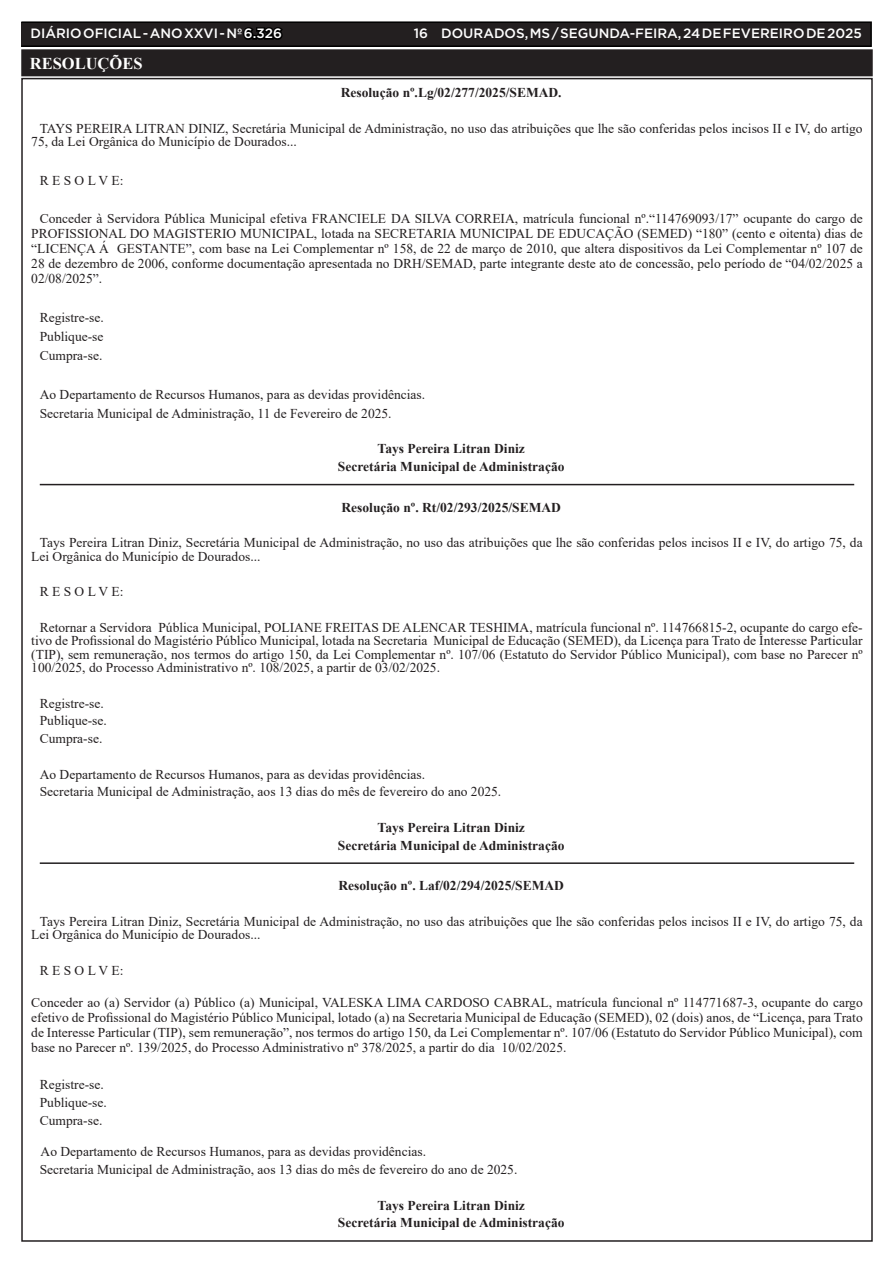
<style>
.page{position:relative;width:893px;height:1263px;background:#fff}
.page>*{position:absolute;margin:0;border:0;box-sizing:border-box;transform-origin:0 0}
.TEXTO{font:700 16.5px "Times New Roman";color:#fff}
.TEXTO-2{font:13.5px/15px "Times New Roman";color:#231f20}
.TEXTO-3{font:700 13.5px "Times New Roman";color:#231f20}
.t1{font:500 13.5px "Gotham";color:#fff}
.s1{color:#000}
</style>
<div class="page">
<div style="left:21px;top:22px;width:850px;height:24px;background:#231f20"></div>
<div style="left:21px;top:21px;width:851px;height:26px;border:2px solid #000"></div>
<hr style="left:40px;top:484px;width:814px;height:1px;background:#231f20">
<hr style="left:40px;top:862px;width:814px;height:2px;background:#231f20">
<div style="left:23px;top:51px;width:848px;height:23px;background:#231f20"></div>
<div style="left:21px;top:49px;width:852px;height:27px;border:4px solid #231f20"></div>
<p class="t1" style="left:31px;top:25px;width:253px">DIÁRIO OFICIAL - ANO XXVI - Nº <span class="s1">6.326</span></p>
<p class="t1" style="left:414px;top:25px;width:449px">16 DOURADOS, MS / SEGUNDA-FEIRA, 24 DE FEVEREIRO DE 2025</p>
<p class="TEXTO" style="left:30px;top:52px;width:114px">RESOLUÇÕES</p>
<p class="TEXTO-3" style="left:341px;top:83px;width:222px">Resolução nº.Lg/02/277/2025/SEMAD.</p>
<p class="TEXTO-2" style="left:31px;top:121px;width:833px;line-height:13.5px;text-indent:9px">TAYS PEREIRA LITRAN DINIZ, Secretária Municipal de Administração, no uso das atribuições que lhe são conferidas pelos incisos II e IV, do artigo<br>75, da Lei Orgânica do Município de Dourados...</p>
<p class="TEXTO-2" style="left:40px;top:172px;width:85px">R E S O L V E:</p>
<p class="TEXTO-2" style="left:31px;top:211px;width:833px;text-align:justify;text-indent:9px">Conceder à Servidora Pública Municipal efetiva FRANCIELE DA SILVA CORREIA, matrícula funcional nº.“114769093/17” ocupante do cargo de PROFISSIONAL DO MAGISTERIO MUNICIPAL, lotada na SECRETARIA MUNICIPAL DE EDUCAÇÃO (SEMED) “180” (cento e oitenta) dias de “LICENÇA Á GESTANTE”, com base na Lei Complementar nº 158, de 22 de março de 2010, que altera dispositivos da Lei Complementar nº 107 de 28 de dezembro de 2006, conforme documentação apresentada no DRH/SEMAD, parte integrante deste ato de concessão, pelo período de “04/02/2025 a 02/08/2025”.</p>
<p class="TEXTO-2" style="left:40px;top:309px;width:66px">Registre-se.</p>
<p class="TEXTO-2" style="left:40px;top:328px;width:65px">Publique-se</p>
<p class="TEXTO-2" style="left:40px;top:348px;width:64px">Cumpra-se.</p>
<p class="TEXTO-2" style="left:40px;top:386px;width:387px">Ao Departamento de Recursos Humanos, para as devidas providências.</p>
<p class="TEXTO-2" style="left:40px;top:405px;width:353px">Secretaria Municipal de Administração, 11 de Fevereiro de 2025.</p>
<p class="TEXTO-3" style="left:378px;top:439px;width:149px">Tays Pereira Litran Diniz</p>
<p class="TEXTO-3" style="left:338px;top:457px;width:228px">Secretária Municipal de Administração</p>
<p class="TEXTO-3" style="left:342px;top:497px;width:221px">Resolução nº. Rt/02/293/2025/SEMAD</p>
<p class="TEXTO-2" style="left:31px;top:535px;width:833px;line-height:13.5px;text-indent:9px">Tays Pereira Litran Diniz, Secretária Municipal de Administração, no uso das atribuições que lhe são conferidas pelos incisos II e IV, do artigo 75, da<br>Lei Orgânica do Município de Dourados...</p>
<p class="TEXTO-2" style="left:40px;top:584px;width:85px">R E S O L V E:</p>
<p class="TEXTO-2" style="left:31px;top:620px;width:833px;line-height:13.5px;text-align:justify;text-indent:9px">Retornar a Servidora Pública Municipal, POLIANE FREITAS DE ALENCAR TESHIMA, matrícula funcional nº. 114766815-2, ocupante do cargo efe&shy;tivo de Profissional do Magistério Público Municipal, lotada na Secretaria Municipal de Educação (SEMED), da Licença para Trato de Interesse Particular (TIP), sem remuneração, nos termos do artigo 150, da Lei Complementar nº. 107/06 (Estatuto do Servidor Público Municipal), com base no Parecer nº 100/2025, do Processo Administrativo nº. 108/2025, a partir de 03/02/2025.</p>
<p class="TEXTO-2" style="left:40px;top:695px;width:66px">Registre-se.</p>
<p class="TEXTO-2" style="left:40px;top:713px;width:69px">Publique-se.</p>
<p class="TEXTO-2" style="left:40px;top:731px;width:64px">Cumpra-se.</p>
<p class="TEXTO-2" style="left:40px;top:766px;width:387px">Ao Departamento de Recursos Humanos, para as devidas providências.</p>
<p class="TEXTO-2" style="left:40px;top:784px;width:463px">Secretaria Municipal de Administração, aos 13 dias do mês de fevereiro do ano 2025.</p>
<p class="TEXTO-3" style="left:378px;top:818px;width:149px">Tays Pereira Litran Diniz</p>
<p class="TEXTO-3" style="left:338px;top:835px;width:228px">Secretária Municipal de Administração</p>
<p class="TEXTO-3" style="left:339px;top:876px;width:227px">Resolução nº. Laf/02/294/2025/SEMAD</p>
<p class="TEXTO-2" style="left:31px;top:914px;width:833px;line-height:13.5px;text-indent:9px">Tays Pereira Litran Diniz, Secretária Municipal de Administração, no uso das atribuições que lhe são conferidas pelos incisos II e IV, do artigo 75, da<br>Lei Orgânica do Município de Dourados...</p>
<p class="TEXTO-2" style="left:40px;top:962px;width:85px">R E S O L V E:</p>
<p class="TEXTO-2" style="left:31px;top:995px;width:833px;text-align:justify">Conceder ao (a) Servidor (a) Público (a) Municipal, VALESKA LIMA CARDOSO CABRAL, matrícula funcional nº 114771687-3, ocupante do cargo efetivo de Profissional do Magistério Público Municipal, lotado (a) na Secretaria Municipal de Educação (SEMED), 02 (dois) anos, de “Licença, para Trato de Interesse Particular (TIP), sem remuneração”, nos termos do artigo 150, da Lei Complementar nº. 107/06 (Estatuto do Servidor Público Municipal), com base no Parecer nº. 139/2025, do Processo Administrativo nº 378/2025, a partir do dia 10/02/2025.</p>
<p class="TEXTO-2" style="left:40px;top:1077px;width:66px">Registre-se.</p>
<p class="TEXTO-2" style="left:40px;top:1095px;width:69px">Publique-se.</p>
<p class="TEXTO-2" style="left:40px;top:1112px;width:64px">Cumpra-se.</p>
<p class="TEXTO-2" style="left:41px;top:1144px;width:387px">Ao Departamento de Recursos Humanos, para as devidas providências.</p>
<p class="TEXTO-2" style="left:40px;top:1161px;width:479px">Secretaria Municipal de Administração, aos 13 dias do mês de fevereiro do ano de 2025.</p>
<p class="TEXTO-3" style="left:378px;top:1195px;width:149px">Tays Pereira Litran Diniz</p>
<p class="TEXTO-3" style="left:338px;top:1213px;width:228px">Secretária Municipal de Administração</p>
</div>
